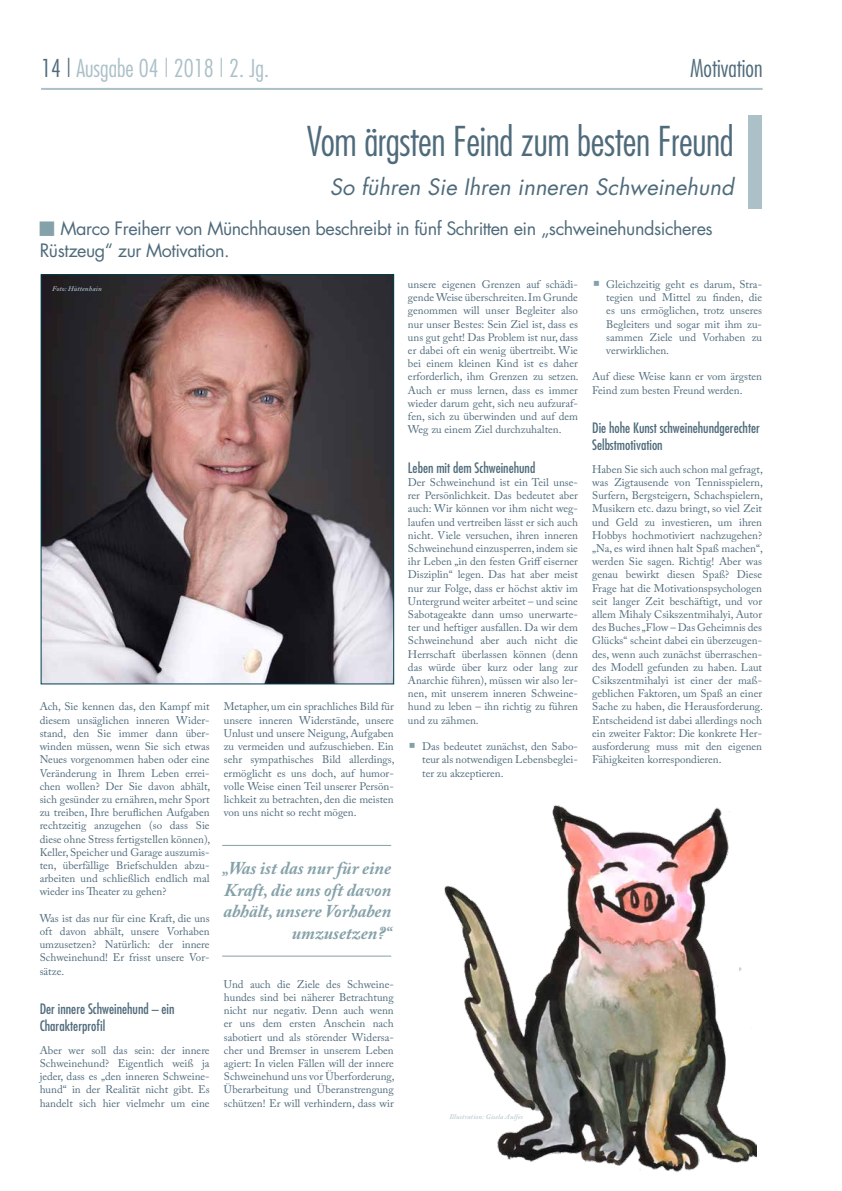
<style>
.page{position:relative;width:842px;height:1191px;background:#fff}
.page>*{position:absolute;margin:0;border:0;box-sizing:border-box;transform-origin:0 0}
.t1{font:300 condensed 40px "Futura";letter-spacing:-.01em;color:#4f6b7b}
.t2{font:300 condensed 24px "Futura";color:#acc0c8}
.t3{font:300 condensed 24px "Futura";color:#4f6b7b}
.t4{font:italic 22px "Futura";color:#4f6b7b}
.t5{font:18px/21.6px "Futura";letter-spacing:-.025em;color:#4f6b7b}
.t6{font:italic 700 18px/21.6px "Adobe Caslon Pro";color:#85a1a9;text-align:right}
.t7{font:condensed 14px/16.8px "Futura";color:#4f6b7b}
.t8{font:11px/13.2px "Adobe Caslon Pro";color:#4f6b7b;text-align:justify}
.t9{font:italic 600 7px "Adobe Caslon Pro";letter-spacing:.025em;color:#acc0c8}
.s1{color:#4f6b7b}
</style>
<div class="page">
<hr style="left:41px;top:88px;width:722px;height:2px;background:#acc0c8">
<img style="left:43px;top:276px;width:349px;height:406px">
<div style="left:41px;top:274px;width:353px;height:410px;border:1px solid #003e50"></div>
<img style="left:444px;top:805px;width:313px;height:367px">
<div style="left:748px;top:115px;width:14px;height:59px;background:#acc0c8"></div>
<div style="left:748px;top:169px;width:14px;height:40px;background:#acc0c8"></div>
<hr style="left:222px;top:845px;width:169px;height:1px;background:#85a1a9">
<hr style="left:222px;top:956px;width:169px;height:1px;background:#85a1a9">
<h2 class="t2" style="left:41px;top:53px;width:229px"><span class="s1">14 |</span> Ausgabe 04 | 2018 | 2. Jg.</h2>
<h2 class="t3" style="left:690px;top:53px;width:74px">Motivation</h2>
<h1 class="t1" style="left:307px;top:116px;width:429px">Vom ärgsten Feind zum besten Freund</h1>
<h3 class="t4" style="left:330px;top:172px;width:405px">So führen Sie Ihren inneren Schweinehund</h3>
<h3 class="t5" style="left:40px;top:217px;width:674px;text-indent:21px">Marco Freiherr von Münchhausen beschreibt in fünf Schritten ein „schweinehundsicheres<br>Rüstzeug“ zur Motivation.</h3>
<p class="t9" style="left:52px;top:284px;width:51px">Foto: Hüttenhain</p>
<p class="t8" style="left:40px;top:700px;width:172px">Ach, Sie kennen das, den Kampf mit diesem unsäglichen inneren Wider&shy;stand, den Sie immer dann über&shy;winden müssen, wenn Sie sich etwas Neues vorgenommen haben oder eine Veränderung in Ihrem Leben errei&shy;chen wollen? Der Sie davon abhält, sich gesünder zu ernähren, mehr Sport zu treiben, Ihre beruflichen Aufgaben rechtzeitig anzugehen (so dass Sie diese ohne Stress fertigstellen können), Keller, Speicher und Garage auszumis&shy;ten, überfällige Briefschulden abzu&shy;arbeiten und schließlich endlich mal wieder ins Theater zu gehen?</p>
<p class="t8" style="left:40px;top:911px;width:171px">Was ist das nur für eine Kraft, die uns oft davon abhält, unsere Vorhaben umzusetzen? Natürlich: der innere Schweinehund! Er frisst unsere Vor&shy;sätze.</p>
<p class="t7" style="left:40px;top:1000px;width:136px">Der innere Schweinehund – ein<br>Charakterprofil</p>
<p class="t8" style="left:40px;top:1043px;width:171px">Aber wer soll das sein: der innere Schweinehund? Eigentlich weiß ja jeder, dass es „den inneren Schweine&shy;hund“ in der Realität nicht gibt. Es handelt sich hier vielmehr um eine</p>
<p class="t8" style="left:224px;top:700px;width:172px">Metapher, um ein sprachliches Bild für unsere inneren Widerstände, unsere Unlust und unsere Neigung, Aufgaben zu vermeiden und aufzuschieben. Ein sehr sympathisches Bild allerdings, ermöglicht es uns doch, auf humor&shy;volle Weise einen Teil unserer Persön&shy;lichkeit zu betrachten, den die meisten von uns nicht so recht mögen.</p>
<h3 class="t6" style="left:222px;top:857px;width:170px">„Was ist das nur für eine<br>Kraft, die uns oft davon abhält, unsere Vorhaben umzusetzen?“</h3>
<p class="t8" style="left:224px;top:977px;width:172px">Und auch die Ziele des Schweine&shy;hundes sind bei näherer Betrachtung nicht nur negativ. Denn auch wenn er uns dem ersten Anschein nach sabotiert und als störender Widersa&shy;cher und Bremser in unserem Leben agiert: In vielen Fällen will der innere Schweinehund uns vor Überforderung, Überarbeitung und Überanstrengung schützen! Er will verhindern, dass wir</p>
<p class="t8" style="left:408px;top:277px;width:172px">unsere eigenen Grenzen auf schädi&shy;gende Weise überschreiten. Im Grunde genommen will unser Begleiter also nur unser Bestes: Sein Ziel ist, dass es uns gut geht! Das Problem ist nur, dass er dabei oft ein wenig übertreibt. Wie bei einem kleinen Kind ist es daher erforderlich, ihm Grenzen zu setzen.<br>Auch er muss lernen, dass es immer wieder darum geht, sich neu aufzuraf&shy;fen, sich zu überwinden und auf dem Weg zu einem Ziel durchzuhalten.</p>
<p class="t7" style="left:408px;top:459px;width:129px">Leben mit dem Schweinehund</p>
<p class="t8" style="left:408px;top:475px;width:171px">Der Schweinehund ist ein Teil unse&shy;rer Persönlichkeit. Das bedeutet aber auch: Wir können vor ihm nicht weg&shy;laufen und vertreiben lässt er sich auch nicht. Viele versuchen, ihren inneren Schweinehund einzusperren, indem sie ihr Leben „in den festen Griff eiserner Disziplin“ legen. Das hat aber meist nur zur Folge, dass er höchst aktiv im Untergrund weiter arbeitet – und seine Sabotageakte dann umso unerwarte&shy;ter und heftiger ausfallen. Da wir dem Schweinehund aber auch nicht die Herrschaft überlassen können (denn das würde über kurz oder lang zur Anarchie führen), müssen wir also ler&shy;nen, mit unserem inneren Schweine&shy;hund zu leben – ihn richtig zu führen und zu zähmen.</p>
<p class="t8" style="left:422px;top:739px;width:157px">Das bedeutet zunächst, den Sabo&shy;teur als notwendigen Lebensbeglei&shy;ter zu akzeptieren.</p>
<p class="t9" style="left:449px;top:1112px;width:75px">Illustration: Gisela Aulfes</p>
<p class="t8" style="left:606px;top:277px;width:157px">Gleichzeitig geht es darum, Stra&shy;tegien und Mittel zu finden, die es uns ermöglichen, trotz unseres Begleiters und sogar mit ihm zu&shy;sammen Ziele und Vorhaben zu verwirklichen.</p>
<p class="t8" style="left:592px;top:370px;width:171px">Auf diese Weise kann er vom ärgsten<br>Feind zum besten Freund werden.</p>
<p class="t7" style="left:592px;top:419px;width:169px">Die hohe Kunst schweinehundgerechter<br>Selbstmotivation</p>
<p class="t8" style="left:592px;top:462px;width:172px">Haben Sie sich auch schon mal gefragt, was Zigtausende von Tennisspielern, Surfern, Bergsteigern, Schachspielern, Musikern etc. dazu bringt, so viel Zeit und Geld zu investieren, um ihren Hobbys hochmotiviert nachzugehen? „Na, es wird ihnen halt Spaß machen“, werden Sie sagen. Richtig! Aber was genau bewirkt diesen Spaß? Diese Frage hat die Motivationspsychologen seit langer Zeit beschäftigt, und vor allem Mihaly Csikszentmihalyi, Autor des Buches „Flow – Das Geheimnis des Glücks“ scheint dabei ein überzeugen&shy;des, wenn auch zunächst überraschen&shy;des Modell gefunden zu haben. Laut Csikszentmihalyi ist einer der maß&shy;geblichen Faktoren, um Spaß an einer Sache zu haben, die Herausforderung.<br>Entscheidend ist dabei allerdings noch ein zweiter Faktor: Die konkrete Her&shy;ausforderung muss mit den eigenen Fähigkeiten korrespondieren.</p>
</div>
